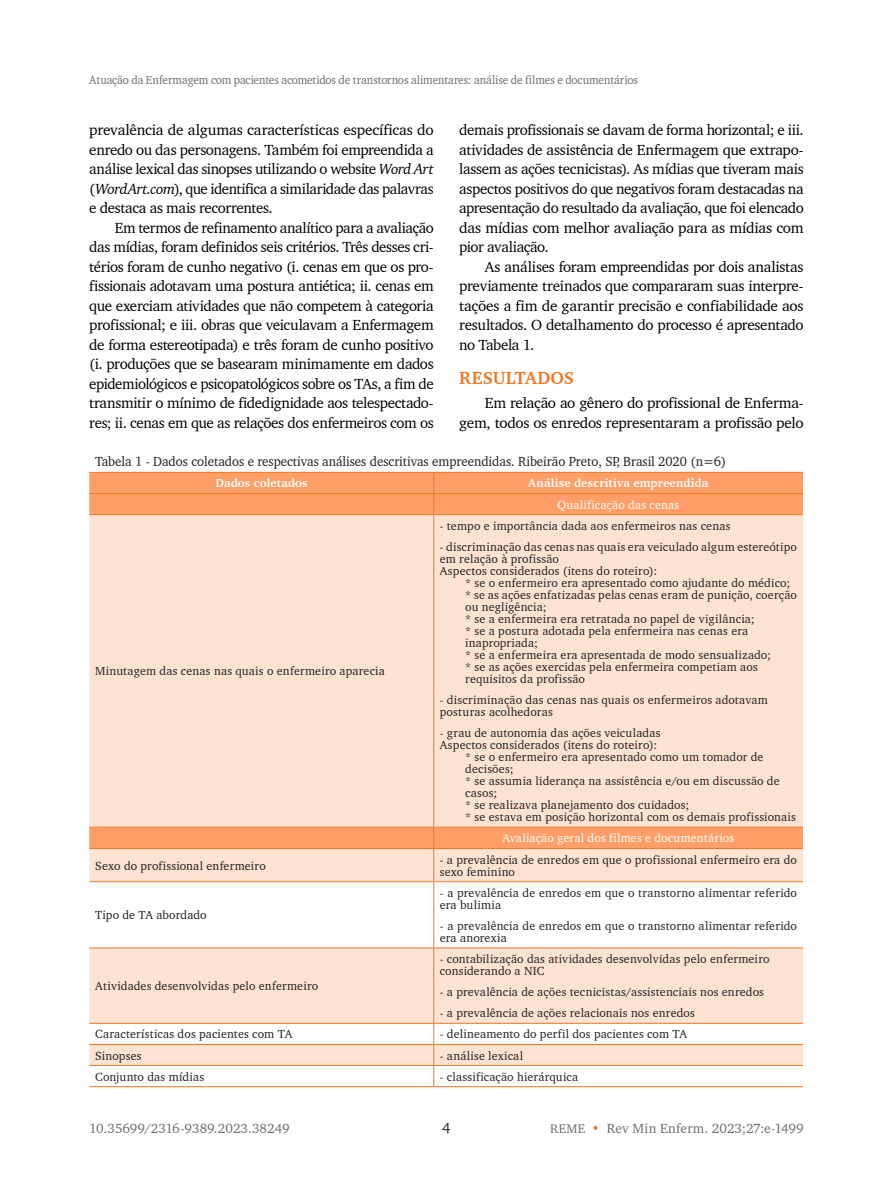
<style>
.page{position:relative;width:893px;height:1191px;background:#fff}
.page>*{position:absolute;margin:0;border:0;box-sizing:border-box;transform-origin:0 0}
.t1{font:700 18px "Charter BT";color:#f57523}
.t2{font:15px/19.5px "Charter BT";letter-spacing:-.02em;color:#000;text-align:justify}
.t3{font:15px "Charter BT";color:#231f20}
.t4{font:13.5px "Charter BT";letter-spacing:-.005em;color:#231f20;scale:.96 1}
.t5{font:13.5px "Charter BT";letter-spacing:.005em;color:#6c6d70}
.t6{font:12px/12px "Charter BT";letter-spacing:.015em;color:#231f20}
.t7{font:12px "Charter BT";letter-spacing:-.01em;color:#6c6d70;scale:.95 1}
.t8{font:12px "Charter BT";letter-spacing:.015em;color:#fff}
.t9{font:700 12px "Charter BT";letter-spacing:.015em;color:#fff}
.s1{font-style:italic}
.s2{font-size:12.75px}
.s3{color:#f57523}
</style>
<div class="page">
<div style="left:89px;top:536px;width:714px;height:345px;background:#ffe3d2"></div>
<svg style="left:89px;top:882px;width:714px;height:204px"></svg>
<svg style="left:433px;top:828px;width:1px;height:20px"></svg>
<hr style="left:433px;top:849px;width:1px;height:32px;background:#f57523">
<hr style="left:433px;top:882px;width:1px;height:32px;background:#f57523">
<hr style="left:433px;top:914px;width:1px;height:33px;background:#f57523">
<hr style="left:433px;top:948px;width:1px;height:33px;background:#f57523">
<svg style="left:433px;top:981px;width:1px;height:105px"></svg>
<hr style="left:89px;top:1086px;width:345px;height:1px;background:#f57523">
<hr style="left:434px;top:1086px;width:369px;height:1px;background:#f57523">
<hr style="left:89px;top:827px;width:345px;height:1px;background:#f57523">
<svg style="left:89px;top:472px;width:714px;height:64px;background:#feb387"></svg>
<hr style="left:433px;top:536px;width:1px;height:153px;background:#f57523">
<hr style="left:433px;top:689px;width:1px;height:33px;background:#f57523">
<hr style="left:433px;top:722px;width:1px;height:105px;background:#f57523">
<hr style="left:434px;top:827px;width:369px;height:1px;background:#f57523">
<hr style="left:89px;top:848px;width:345px;height:1px;background:#f57523">
<hr style="left:434px;top:848px;width:369px;height:1px;background:#f57523">
<hr style="left:89px;top:881px;width:345px;height:1px;background:#f57523">
<hr style="left:434px;top:881px;width:369px;height:1px;background:#f57523">
<hr style="left:89px;top:947px;width:345px;height:1px;background:#f57523">
<hr style="left:434px;top:947px;width:369px;height:1px;background:#f57523">
<hr style="left:89px;top:1023px;width:345px;height:1px;background:#f57523">
<hr style="left:434px;top:1023px;width:369px;height:1px;background:#f57523">
<hr style="left:89px;top:1044px;width:345px;height:1px;background:#f57523">
<hr style="left:434px;top:1044px;width:369px;height:1px;background:#f57523">
<hr style="left:89px;top:1065px;width:345px;height:1px;background:#f57523">
<hr style="left:434px;top:1065px;width:369px;height:1px;background:#f57523">
<p class="t7" style="left:89px;top:72px;width:579px">Atuação da Enfermagem com pacientes acometidos de transtornos alimentares: análise de filmes e documentários</p>
<p class="t2" style="left:89px;top:120px;width:346px">prevalência de algumas características específicas do enredo ou das personagens. Também foi empreendida a análise lexical das sinopses utilizando o website <span class="s1">Word Art </span>(<span class="s1">WordArt.com</span>), que identifica a similaridade das palavras e destaca as mais recorrentes.</p>
<p class="t2" style="left:89px;top:217px;width:346px;text-indent:26px">Em termos de refinamento analítico para a avaliação das mídias, foram definidos seis critérios. Três desses cri&shy;térios foram de cunho negativo (i. cenas em que os pro&shy;fissionais adotavam uma postura antiética; ii. cenas em que exerciam atividades que não competem à categoria profissional; e iii. obras que veiculavam a Enfermagem de forma estereotipada) e três foram de cunho positivo (i. produções que se basearam minimamente em dados epidemiológicos e psicopatológicos sobre os TAs, a fim de transmitir o mínimo de fidedignidade aos telespectado&shy;res; ii. cenas em que as relações dos enfermeiros com os</p>
<p class="t2" style="left:459px;top:120px;width:346px">demais profissionais se davam de forma horizontal; e iii. atividades de assistência de Enfermagem que extrapo&shy;lassem as ações tecnicistas). As mídias que tiveram mais aspectos positivos do que negativos foram destacadas na apresentação do resultado da avaliação, que foi elencado das mídias com melhor avaliação para as mídias com pior avaliação.</p>
<p class="t2" style="left:459px;top:256px;width:346px;text-indent:26px">As análises foram empreendidas por dois analistas previamente treinados que compararam suas interpre&shy;tações a fim de garantir precisão e confiabilidade aos resultados. O detalhamento do processo é apresentado no Tabela 1.</p>
<h1 class="t1" style="left:459px;top:367px;width:116px">RESULTADOS</h1>
<p class="t2" style="left:459px;top:393px;width:346px;text-align:right">Em relação ao gênero do profissional de Enferma&shy;gem, todos os enredos representaram a profissão pelo</p>
<p class="t4" style="left:95px;top:453px;width:659px">Tabela 1 - Dados coletados e respectivas análises descritivas empreendidas. Ribeirão Preto, SP, Brasil 2020 (n=6)</p>
<p class="t9" style="left:215px;top:476px;width:94px">Dados coletados</p>
<p class="t9" style="left:528px;top:476px;width:182px">Análise descritiva empreendida</p>
<p class="t8" style="left:557px;top:497px;width:123px">Qualificação das cenas</p>
<p class="t6" style="left:95px;top:665px;width:291px">Minutagem das cenas nas quais o enfermeiro aparecia</p>
<p class="t6" style="left:440px;top:519px;width:292px">- tempo e importância dada aos enfermeiros nas cenas</p>
<p class="t6" style="left:440px;top:540px;width:359px">- discriminação das cenas nas quais era veiculado algum estereótipo em relação à profissão<br>Aspectos considerados (itens do roteiro):</p>
<p class="t6" style="left:465px;top:576px;width:333px">* se o enfermeiro era apresentado como ajudante do médico; * se as ações enfatizadas pelas cenas eram de punição, coerção ou negligência;<br>* se a enfermeira era retratada no papel de vigilância;<br>* se a postura adotada pela enfermeira nas cenas era inapropriada;<br>* se a enfermeira era apresentada de modo sensualizado;<br>* se as ações exercidas pela enfermeira competiam aos requisitos da profissão</p>
<p class="t6" style="left:440px;top:693px;width:330px">- discriminação das cenas nas quais os enfermeiros adotavam posturas acolhedoras</p>
<p class="t6" style="left:440px;top:727px;width:222px">- grau de autonomia das ações veiculadas</p>
<p class="t6" style="left:440px;top:739px;width:219px">Aspectos considerados (itens do roteiro):</p>
<p class="t6" style="left:465px;top:751px;width:300px">* se o enfermeiro era apresentado como um tomador de</p>
<p class="t6" style="left:465px;top:763px;width:50px">decisões;</p>
<p class="t6" style="left:465px;top:775px;width:316px">* se assumia liderança na assistência e/ou em discussão de</p>
<p class="t6" style="left:465px;top:787px;width:34px">casos;</p>
<p class="t6" style="left:465px;top:799px;width:225px">* se realizava planejamento dos cuidados;</p>
<p class="t6" style="left:465px;top:811px;width:332px">* se estava em posição horizontal com os demais profissionais</p>
<p class="t8" style="left:502px;top:831px;width:233px">Avaliação geral dos filmes e documentários</p>
<p class="t6" style="left:95px;top:859px;width:172px">Sexo do profissional enfermeiro</p>
<p class="t6" style="left:440px;top:853px;width:359px">- a prevalência de enredos em que o profissional enfermeiro era do sexo feminino</p>
<p class="t6" style="left:95px;top:909px;width:113px">Tipo de TA abordado</p>
<p class="t6" style="left:440px;top:886px;width:359px">- a prevalência de enredos em que o transtorno alimentar referido era bulimia</p>
<p class="t6" style="left:440px;top:919px;width:359px">- a prevalência de enredos em que o transtorno alimentar referido era anorexia</p>
<p class="t6" style="left:95px;top:979px;width:224px">Atividades desenvolvidas pelo enfermeiro</p>
<p class="t6" style="left:440px;top:952px;width:331px">- contabilização das atividades desenvolvidas pelo enfermeiro considerando a NIC</p>
<p class="t6" style="left:440px;top:985px;width:326px">- a prevalência de ações tecnicistas/assistenciais nos enredos</p>
<p class="t6" style="left:440px;top:1007px;width:257px">- a prevalência de ações relacionais nos enredos</p>
<p class="t6" style="left:95px;top:1028px;width:199px">Características dos pacientes com TA</p>
<p class="t6" style="left:440px;top:1028px;width:249px">- delineamento do perfil dos pacientes com TA</p>
<p class="t6" style="left:95px;top:1049px;width:48px">Sinopses</p>
<p class="t6" style="left:440px;top:1049px;width:85px">- análise lexical</p>
<p class="t6" style="left:95px;top:1070px;width:110px">Conjunto das mídias</p>
<p class="t6" style="left:440px;top:1070px;width:140px">- classificação hierárquica</p>
<p class="t3" style="left:442px;top:1119px;width:10px">4</p>
<p class="t5" style="left:89px;top:1120px;width:202px">10.35699/2316-9389.2023.38249</p>
<p class="t5" style="left:550px;top:1120px;width:255px"><span class="s2">REME</span> <span class="s3">•</span> Rev Min Enferm. 2023;27:e-1499</p>
</div>
